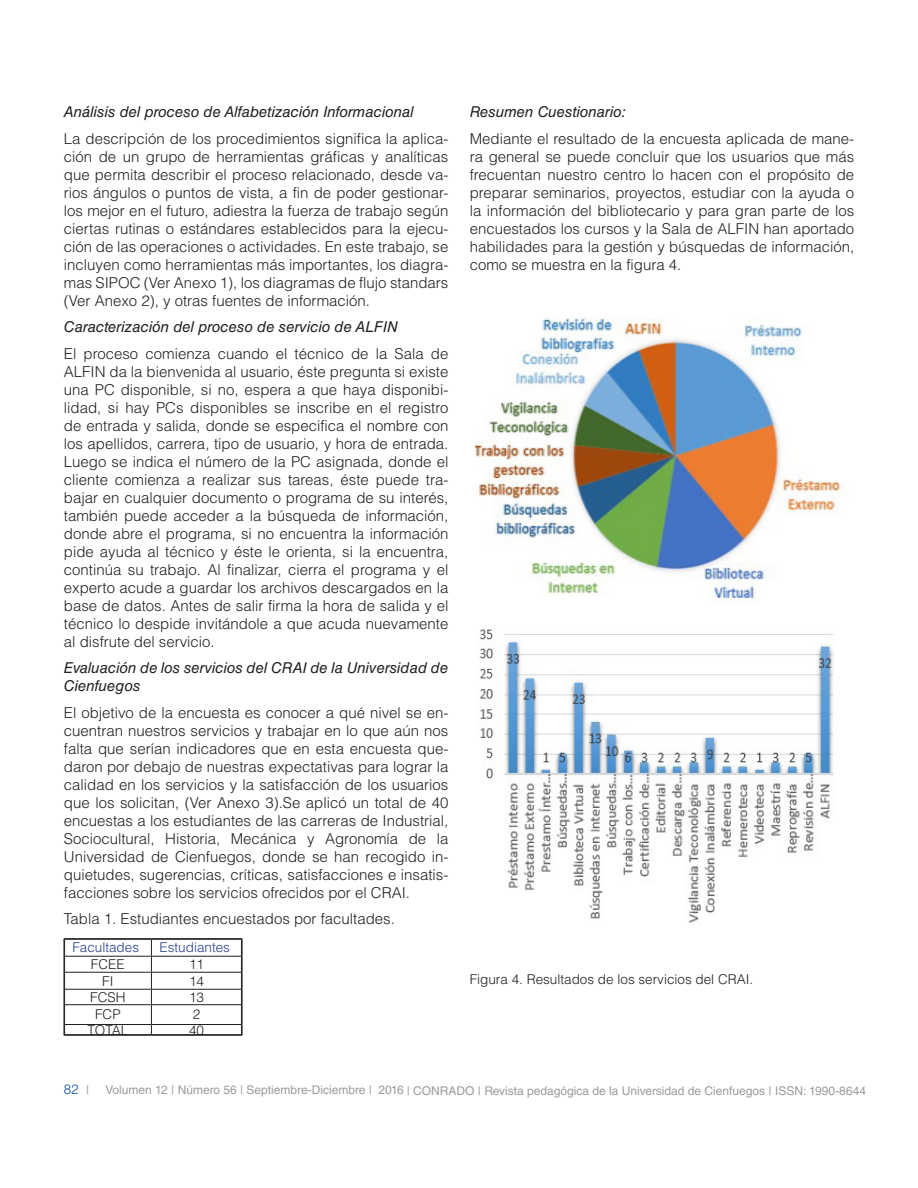
<style>
.page{position:relative;width:918px;height:1188px;background:#fff}
.page>*{position:absolute;margin:0;border:0;box-sizing:border-box;transform-origin:0 0}
.TEXTO{font:300 15px/18px "Helvetica LT Std";color:#231f20;text-align:justify}
.TEXTO-2{font:italic 15px/18px "Helvetica LT Std";color:#231f20}
.pie_de_foto{font:300 13.5px "Helvetica LT Std";color:#231f20}
.textos_tabla{font:300 13.5px "Helvetica LT Std";color:#231f20}
.texto_tabla_titulo{font:300 13.5px "Helvetica LT Std";color:#253f8e}
.t1{font:300 13.5px "Helvetica LT Std";color:#0d4da1}
.t2{font:12px "Helvetica LT Std";color:#999b9e}
.s1{font-weight:400;font-size:12px;color:#999b9e}
</style>
<div class="page">
<hr style="left:65px;top:956px;width:86px;height:1px;background:#231f20">
<hr style="left:151px;top:956px;width:90px;height:1px;background:#231f20">
<hr style="left:65px;top:972px;width:86px;height:1px;background:#231f20">
<hr style="left:151px;top:972px;width:90px;height:1px;background:#231f20">
<hr style="left:65px;top:989px;width:86px;height:1px;background:#231f20">
<hr style="left:151px;top:989px;width:90px;height:1px;background:#231f20">
<hr style="left:65px;top:1004px;width:86px;height:1px;background:#231f20">
<hr style="left:151px;top:1004px;width:90px;height:1px;background:#231f20">
<hr style="left:65px;top:1024px;width:86px;height:1px;background:#231f20">
<hr style="left:151px;top:1024px;width:90px;height:1px;background:#231f20">
<svg style="left:151px;top:940px;width:1px;height:94px"></svg>
<hr style="left:64px;top:938px;width:87px;height:1px;background:#231f20">
<hr style="left:65px;top:939px;width:86px;height:1px;background:#231f20">
<hr style="left:151px;top:938px;width:91px;height:1px;background:#231f20">
<hr style="left:151px;top:939px;width:91px;height:1px;background:#231f20">
<svg style="left:64px;top:939px;width:1px;height:96px"></svg>
<svg style="left:241px;top:939px;width:2px;height:96px"></svg>
<hr style="left:65px;top:1034px;width:86px;height:1px;background:#231f20">
<hr style="left:64px;top:1035px;width:87px;height:1px;background:#231f20">
<hr style="left:151px;top:1034px;width:91px;height:1px;background:#231f20">
<hr style="left:151px;top:1035px;width:91px;height:1px;background:#231f20">
<img style="left:475px;top:318px;width:368px;height:286px">
<img style="left:479px;top:629px;width:356px;height:294px">
<p class="TEXTO-2" style="left:64px;top:103px;width:351px">Análisis del proceso de Alfabetización Informacional</p>
<p class="TEXTO" style="left:64px;top:129px;width:386px">La descripción de los procedimientos significa la aplica&shy;ción de un grupo de herramientas gráficas y analíticas que permita describir el proceso relacionado, desde va&shy;rios ángulos o puntos de vista, a fin de poder gestionar&shy;los mejor en el futuro, adiestra la fuerza de trabajo según ciertas rutinas o estándares establecidos para la ejecu&shy;ción de las operaciones o actividades. En este trabajo, se incluyen como herramientas más importantes, los diagra&shy;mas SIPOC (Ver Anexo 1), los diagramas de flujo standars (Ver Anexo 2), y otras fuentes de información.</p>
<p class="TEXTO-2" style="left:64px;top:318px;width:336px">Caracterización del proceso de servicio de ALFIN</p>
<p class="TEXTO" style="left:64px;top:344px;width:386px">El proceso comienza cuando el técnico de la Sala de ALFIN da la bienvenida al usuario, éste pregunta si existe una PC disponible, si no, espera a que haya disponibi&shy;lidad, si hay PCs disponibles se inscribe en el registro de entrada y salida, donde se especifica el nombre con los apellidos, carrera, tipo de usuario, y hora de entrada.<br>Luego se indica el número de la PC asignada, donde el cliente comienza a realizar sus tareas, éste puede tra&shy;bajar en cualquier documento o programa de su interés, también puede acceder a la búsqueda de información, donde abre el programa, si no encuentra la información pide ayuda al técnico y éste le orienta, si la encuentra, continúa su trabajo. Al finalizar, cierra el programa y el experto acude a guardar los archivos descargados en la base de datos. Antes de salir firma la hora de salida y el técnico lo despide invitándole a que acuda nuevamente al disfrute del servicio.</p>
<p class="TEXTO-2" style="left:64px;top:659px;width:386px">Evaluación de los servicios del CRAI de la Universidad de<br>Cienfuegos</p>
<p class="TEXTO" style="left:64px;top:703px;width:386px">El objetivo de la encuesta es conocer a qué nivel se en&shy;cuentran nuestros servicios y trabajar en lo que aún nos falta que serían indicadores que en esta encuesta que&shy;daron por debajo de nuestras expectativas para lograr la calidad en los servicios y la satisfacción de los usuarios que los solicitan, (Ver Anexo 3).Se aplicó un total de 40 encuestas a los estudiantes de las carreras de Industrial, Sociocultural, Historia, Mecánica y Agronomía de la Universidad de Cienfuegos, donde se han recogido in&shy;quietudes, sugerencias, críticas, satisfacciones e insatis&shy;facciones sobre los servicios ofrecidos por el CRAI.</p>
<p class="TEXTO" style="left:64px;top:910px;width:332px">Tabla 1. Estudiantes encuestados por facultades.</p>
<p class="texto_tabla_titulo" style="left:72px;top:939px;width:68px">Facultades</p>
<p class="texto_tabla_titulo" style="left:160px;top:939px;width:72px">Estudiantes</p>
<p class="textos_tabla" style="left:91px;top:956px;width:35px">FCEE</p>
<p class="textos_tabla" style="left:189px;top:956px;width:17px">11</p>
<p class="textos_tabla" style="left:102px;top:972px;width:13px">FI</p>
<p class="textos_tabla" style="left:189px;top:972px;width:17px">14</p>
<p class="textos_tabla" style="left:90px;top:989px;width:37px">FCSH</p>
<p class="textos_tabla" style="left:189px;top:989px;width:17px">13</p>
<p class="textos_tabla" style="left:95px;top:1006px;width:27px">FCP</p>
<p class="textos_tabla" style="left:193px;top:1006px;width:9px">2</p>
<p class="textos_tabla" style="left:87px;top:1021px;width:42px">TOTAL</p>
<p class="textos_tabla" style="left:189px;top:1021px;width:17px">40</p>
<p class="TEXTO-2" style="left:470px;top:103px;width:158px">Resumen Cuestionario:</p>
<p class="TEXTO" style="left:470px;top:129px;width:386px">Mediante el resultado de la encuesta aplicada de mane&shy;ra general se puede concluir que los usuarios que más frecuentan nuestro centro lo hacen con el propósito de preparar seminarios, proyectos, estudiar con la ayuda o la información del bibliotecario y para gran parte de los encuestados los cursos y la Sala de ALFIN han aportado habilidades para la gestión y búsquedas de información, como se muestra en la figura 4.</p>
<p class="pie_de_foto" style="left:470px;top:971px;width:285px">Figura 4. Resultados de los servicios del CRAI.</p>
<p class="t1" style="left:64px;top:1081px;width:27px">82 <span class="s1">|</span></p>
<p class="t2" style="left:105px;top:1084px;width:762px">Volumen 12 | Número 56 | Septiembre-Diciembre | 2016 | CONRADO | Revista pedagógica de la Universidad de Cienfuegos | ISSN: 1990-8644</p>
</div>
